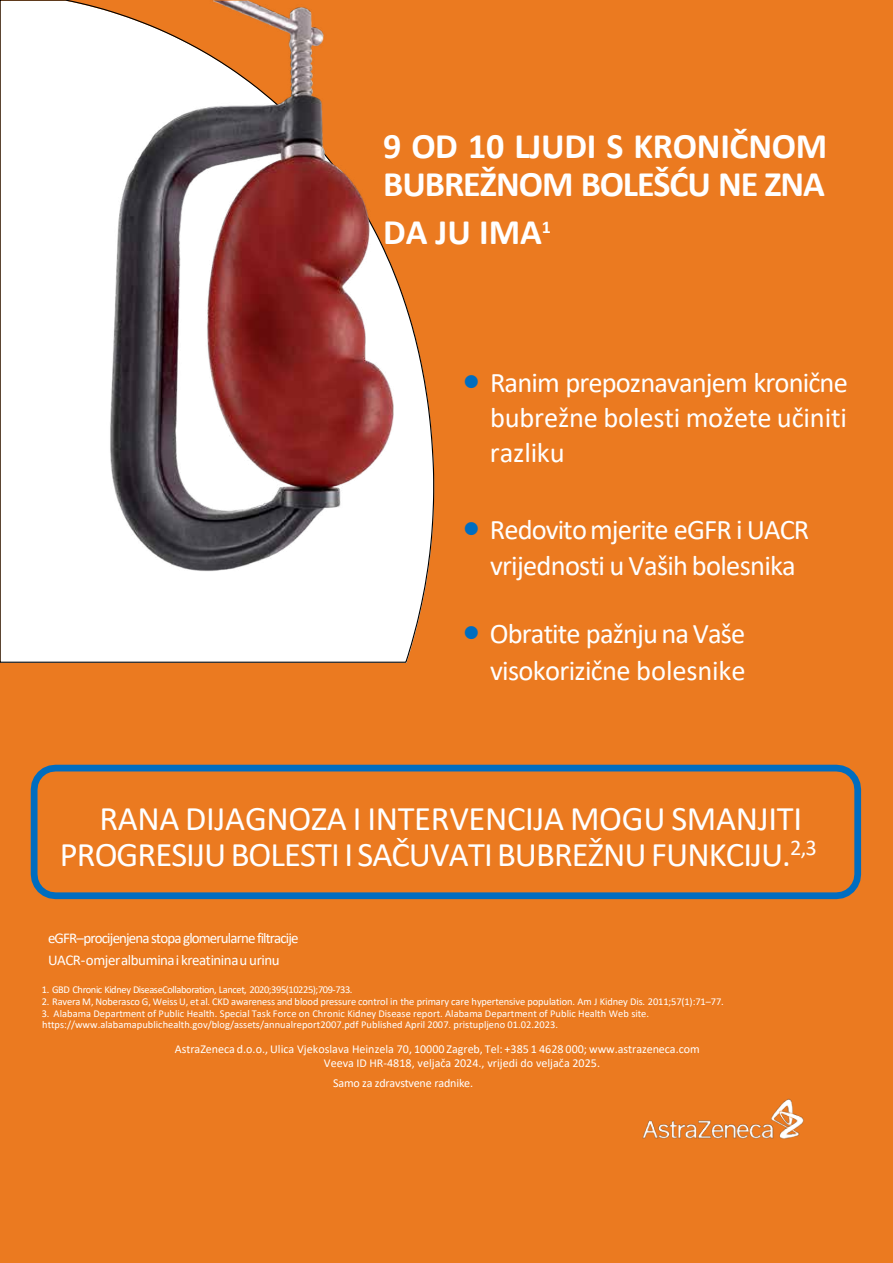
<style>
.page{position:relative;width:893px;height:1263px;background:#eb7a20}
.page>*{position:absolute;margin:0;border:0;box-sizing:border-box;transform-origin:0 0}
.t1{font:700 36px/37.8px "Calibri";letter-spacing:-.03em;color:#fff}
.t2{font:700 36px "Calibri";letter-spacing:-.01em;color:#fff}
.t3{font:34.5px/36.6px "Calibri";letter-spacing:-.025em;color:#fff}
.t4{font:28.5px/34.8px "Calibri";letter-spacing:-.025em;color:#fff;text-align:justify}
.t5{font:15px/22.5px "Calibri";letter-spacing:-.055em;color:#fff}
.t6{font:12px/14.4px "Calibri";color:#fff}
.t7{font:12px "Calibri";letter-spacing:-.02em;color:#fff}
.t8{font:10.5px/11.7px "Calibri";letter-spacing:-.005em;color:#fff}
.t9{font:10.5px "Calibri";letter-spacing:-.04em;color:#fff}
.s1{color:#006dc0}
</style>
<div class="page">
<img style="left:31px;top:765px;width:830px;height:134px">
<img style="left:642px;top:1098px;width:162px;height:41px">
<svg style="left:0;top:298px;width:435px;height:365px"></svg>
<img style="left:0;top:0;width:404px;height:585px">
<h1 class="t1" style="left:383px;top:127px;width:446px">9 OD 10 LJUDI S KRONIČNOM<br>BUBREŽNOM BOLEŠĆU NE ZNA</h1>
<h1 class="t2" style="left:383px;top:206px;width:169px">DA JU IMA<sup>1</sup></h1>
<h3 class="t4" style="left:490px;top:365px;width:359px;text-indent:-27px"><span class="s1">•</span> Ranim prepoznavanjem kronične bubrežne bolesti možete učiniti razliku</h3>
<h3 class="t4" style="left:463px;top:511px;width:348px;line-height:36.2px;text-align:center"><span class="s1">•</span> Redovitomjerite eGFR i UACR vrijednosti u Vaših bolesnika</h3>
<h3 class="t4" style="left:463px;top:615px;width:284px;line-height:36.6px;text-align:right"><span class="s1">•</span> Obratite pažnju na Vaše visokorizične bolesnike</h3>
<h2 class="t3" style="left:60px;top:799px;width:758px;text-indent:40px">RANA DIJAGNOZA I INTERVENCIJA MOGU SMANJITI<br>PROGRESIJU BOLESTI I SAČUVATIBUBREŽNUFUNKCIJU.<sup>2,3</sup></h2>
<h3 class="t5" style="left:48px;top:926px;width:252px">eGFR– procijenjena stopa glomerularne filtracije<br>UACR- omjeralbumina i kreatinina u urinu</h3>
<p class="t9" style="left:42px;top:982px;width:312px">1. GBD Chronic Kidney DiseaseCollaboration, Lancet, 2020;395(10225);709-733.</p>
<p class="t8" style="left:42px;top:995px;width:683px">2. Ravera M, Noberasco G, Weiss U, et al. CKD awareness and blood pressure control in the primary care hypertensive population. Am J Kidney Dis. 2011;57(1):71–77.</p>
<p class="t8" style="left:42px;top:1007px;width:609px">3. Alabama Department of Public Health. Special Task Force on Chronic Kidney Disease report. Alabama Department of Public Health Web site. https://www.alabamapublichealth.gov/blog/assets/annualreport2007.pdf Published April 2007. pristupljeno 01.02.2023.</p>
<p class="t6" style="left:324px;top:1041px;width:377px;text-indent:-149px">AstraZeneca d.o.o., Ulica Vjekoslava Heinzela 70, 10000 Zagreb, Tel: +385 1 4628 000; www.astrazeneca.com<br>Veeva ID HR-4818, veljača 2024., vrijedi do veljača 2025.</p>
<p class="t7" style="left:333px;top:1075px;width:142px">Samo za zdravstvene radnike.</p>
</div>
